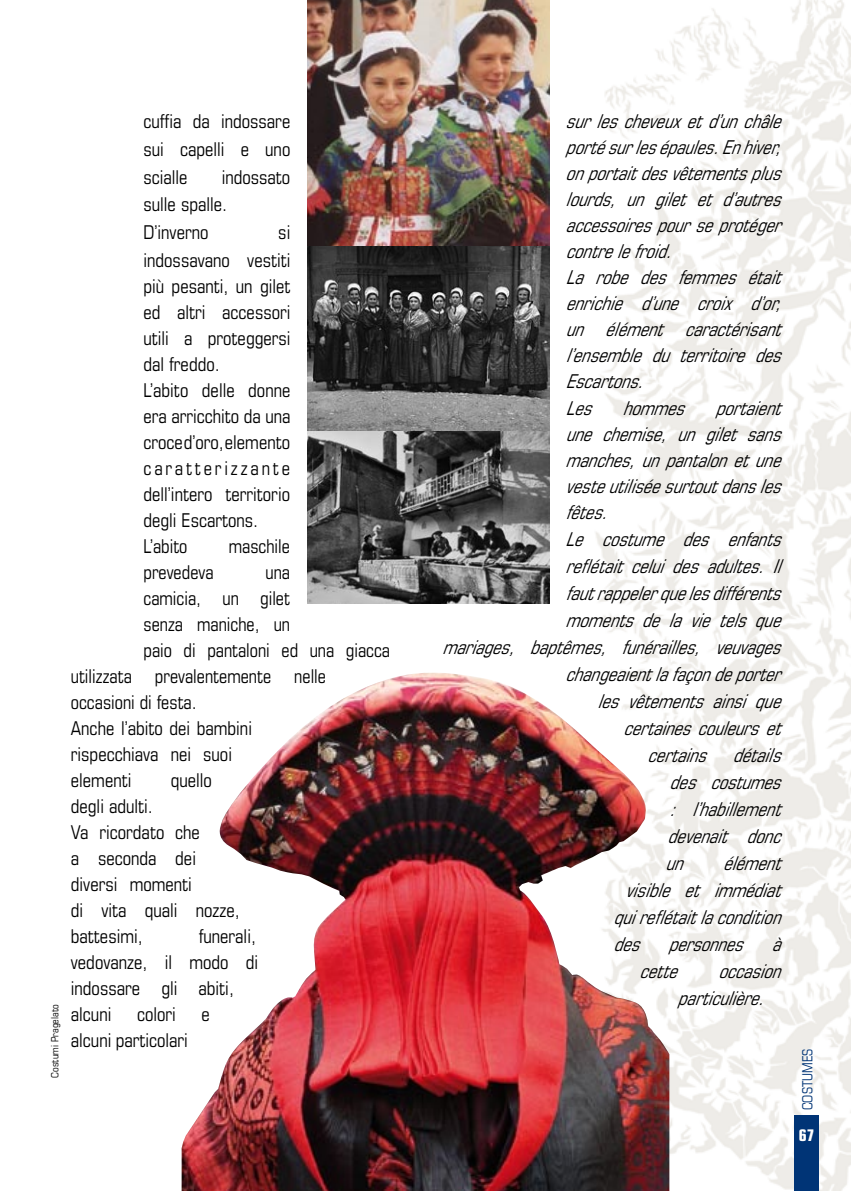
<style>
.page{position:relative;width:851px;height:1191px;background:#fff}
.page>*{position:absolute;margin:0;border:0;box-sizing:border-box;transform-origin:0 0}
.t1{font:italic condensed 19px/26px "Eurostile";color:#000;scale:.95 1}
.t2{font:condensed 19px/26.2px "Eurostile";color:#000;scale:.95 1}
.t3{font:condensed 19px "Eurostile";color:#000;scale:.93 1}
.t4{font:700 condensed 16px "Eurostile";color:#fff}
.t5{font:condensed 14px "Eurostile";color:#003476;scale:.95 1}
.t6{font:condensed 10px "Eurostile";color:#000}
</style>
<div class="page">
<img style="left:548px;top:0;width:302px;height:1191px">
<div style="left:794px;top:1115px;width:24px;height:76px;background:#003476"></div>
<img style="left:181px;top:669px;width:488px;height:522px">
<img style="left:307px;top:0;width:242px;height:603px">
<p class="t6" style="left:49px;top:1077px;width:75px;rotate:-90deg">Costumi Pragelato</p>
<p class="t2" style="left:143px;top:108px;width:156px;line-height:27.6px;text-align:justify">cuffia da indossare sui capelli e uno scialle</p>
<p class="t2" style="left:143px;top:163px;width:156px;line-height:27.6px;text-indent:78px">indossato sulle spalle.<br>D’inverno</p>
<p class="t2" style="left:143px;top:219px;width:156px;text-indent:135px">si indossavano vestiti più pesanti, un gilet ed altri accessori utili a proteggersi dal freddo.<br>L’abito delle donne era arricchito da una croce d’oro, elemento caratterizzante dell’intero territorio degli Escartons.<br>L’abito</p>
<p class="t3" style="left:229px;top:534px;width:67px">maschile</p>
<p class="t3" style="left:143px;top:560px;width:77px">prevedeva</p>
<p class="t3" style="left:265px;top:560px;width:28px">una</p>
<p class="t3" style="left:143px;top:586px;width:159px">camicia, un gilet</p>
<p class="t3" style="left:143px;top:612px;width:159px">senza maniche, un</p>
<p class="t3" style="left:143px;top:638px;width:266px">paio di pantaloni ed una giacca</p>
<p class="t3" style="left:71px;top:664px;width:276px">utilizzata prevalentemente nelle</p>
<p class="t3" style="left:71px;top:690px;width:137px">occasioni di festa.</p>
<p class="t2" style="left:71px;top:714px;width:192px">Anche l’abito dei bambini</p>
<p class="t2" style="left:71px;top:740px;width:171px">rispecchiava nei suoi</p>
<p class="t2" style="left:71px;top:766px;width:65px">elementi</p>
<p class="t2" style="left:171px;top:766px;width:45px">quello</p>
<p class="t2" style="left:71px;top:792px;width:179px">degli adulti.<br>Va ricordato che<br>a seconda dei diversi momenti<br>di vita quali nozze, battesimi,</p>
<p class="t2" style="left:71px;top:922px;width:198px;text-indent:128px">funerali, vedovanze, il modo di indossare gli abiti, alcuni</p>
<p class="t2" style="left:137px;top:1000px;width:42px">colori</p>
<p class="t2" style="left:201px;top:1000px;width:10px">e</p>
<p class="t2" style="left:71px;top:1026px;width:125px">alcuni particolari</p>
<p class="t1" style="left:565px;top:108px;width:236px">surlescheveuxetd’unchâle portésurlesépaules.Enhiver, onportaitdesvêtementsplus lourds, un gilet et d’autres accessoirespourseprotéger contrelefroid.<br>La robe des femmes était enrichie d’une croix d’or, un élément caractérisant l’ensemble du territoire des<br>Escartons.<br>Les</p>
<p class="t1" style="left:622px;top:394px;width:74px">hommes</p>
<p class="t1" style="left:715px;top:394px;width:78px">portaient</p>
<p class="t1" style="left:566px;top:420px;width:235px">une chemise, un gilet sans</p>
<p class="t1" style="left:565px;top:446px;width:236px">manches,unpantalonetune</p>
<p class="t1" style="left:565px;top:472px;width:236px">vesteutiliséesurtoutdansles</p>
<p class="t1" style="left:565px;top:498px;width:53px">fêtes.</p>
<p class="t1" style="left:565px;top:525px;width:236px">Le costume des enfants</p>
<p class="t1" style="left:565px;top:552px;width:236px">reflétaitceluidesadultes.Il</p>
<p class="t1" style="left:565px;top:579px;width:236px">fautrappelerquelesdifférents</p>
<p class="t1" style="left:565px;top:606px;width:236px">moments de la vie tels que</p>
<p class="t1" style="left:442px;top:633px;width:365px">mariages, baptêmes, funérailles, veuvages</p>
<p class="t1" style="left:565px;top:660px;width:236px">changeaientlafaçondeporter</p>
<p class="t1" style="left:597px;top:687px;width:202px">les vêtements ainsi que</p>
<p class="t1" style="left:623px;top:714px;width:175px">certainescouleurset</p>
<p class="t1" style="left:647px;top:741px;width:149px">certains détails</p>
<p class="t1" style="left:669px;top:768px;width:126px">des costumes</p>
<p class="t1" style="left:669px;top:795px;width:126px">: l’habillement</p>
<p class="t1" style="left:667px;top:822px;width:128px">devenait donc</p>
<p class="t1" style="left:665px;top:849px;width:28px">un</p>
<p class="t1" style="left:723px;top:849px;width:70px">élément</p>
<p class="t1" style="left:625px;top:876px;width:172px">visible et immédiat</p>
<p class="t1" style="left:613px;top:903px;width:185px">quireflétaitlacondition</p>
<p class="t1" style="left:613px;top:930px;width:185px">des personnes à</p>
<p class="t1" style="left:639px;top:957px;width:49px">cette</p>
<p class="t1" style="left:677px;top:957px;width:118px;line-height:27px;text-indent:41px">occasion particulière.</p>
<p class="t5" style="left:798px;top:1110px;width:66px;rotate:-90deg">COST MES</p>
<p class="t5" style="left:798px;top:1110px;width:48px;rotate:-90deg">LANGUE</p>
<p class="t4" style="left:798px;top:1125px;width:17px">67</p>
</div>
